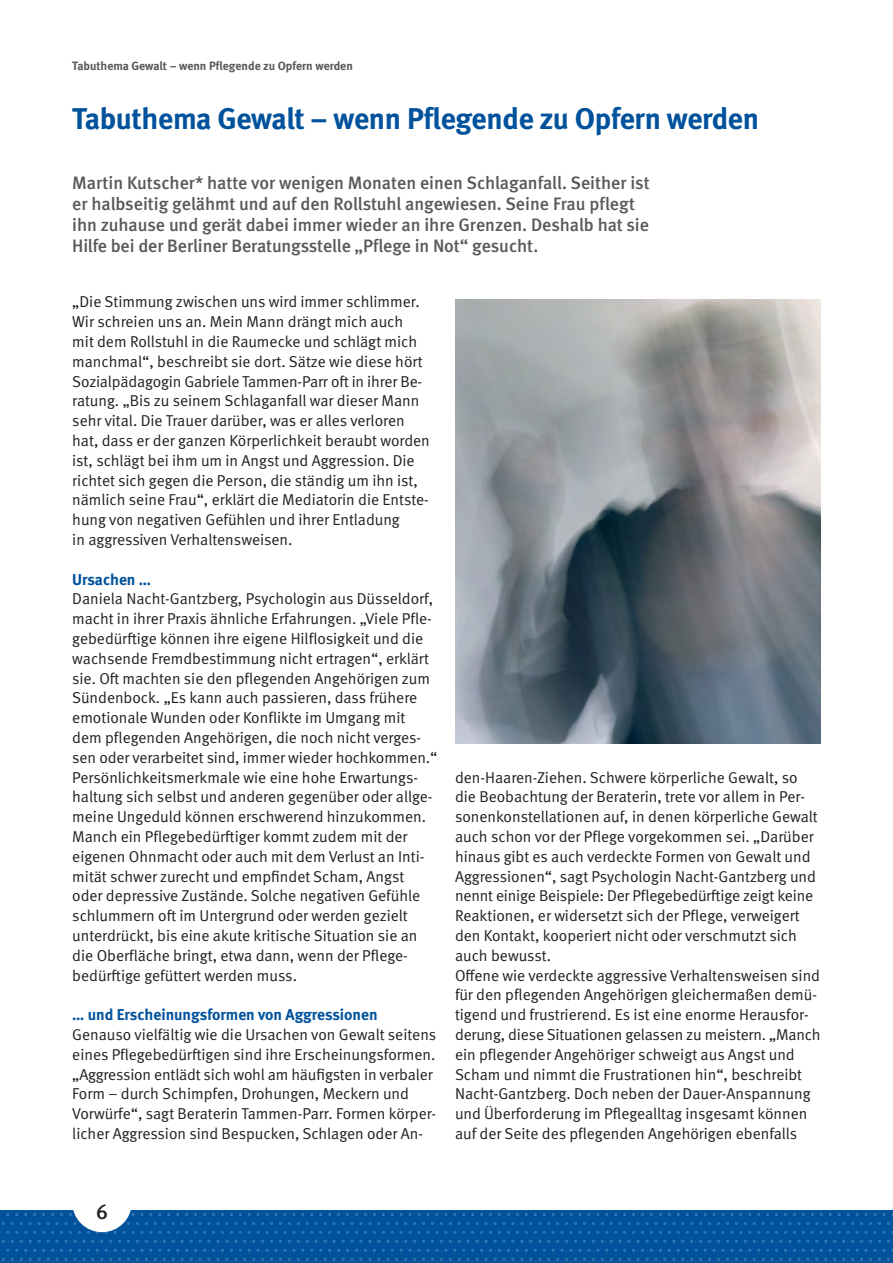
<style>
.page{position:relative;width:893px;height:1263px;background:#fff}
.page>*{position:absolute;margin:0;border:0;box-sizing:border-box;transform-origin:0 0}
.t1{font:700 30px "DGUV Meta";letter-spacing:-.01em;color:#00529c}
.t2{font:500 21px "DGUV Meta";color:#231f20}
.t3{font:500 18px/21px "DGUV Meta";letter-spacing:-.005em;color:#58595b}
.t4{font:15.75px/19.8px "DGUV Meta";color:#231f20}
.t5{font:700 15.75px "DGUV Meta";color:#00529c}
.t6{font:700 12px "DGUV Meta";color:#58595b}
</style>
<div class="page">
<div style="left:0;top:1210px;width:893px;height:53px;background:#00529c"></div>
<svg style="left:190px;top:1222px;width:38px;height:3px"></svg>
<svg style="left:333px;top:1222px;width:38px;height:3px"></svg>
<svg style="left:476px;top:1222px;width:38px;height:3px"></svg>
<svg style="left:619px;top:1222px;width:38px;height:3px"></svg>
<svg style="left:762px;top:1222px;width:38px;height:3px"></svg>
<svg style="left:190px;top:1240px;width:38px;height:3px"></svg>
<svg style="left:333px;top:1240px;width:38px;height:3px"></svg>
<svg style="left:476px;top:1240px;width:38px;height:3px"></svg>
<svg style="left:619px;top:1240px;width:38px;height:3px"></svg>
<svg style="left:762px;top:1240px;width:38px;height:3px"></svg>
<svg style="left:129px;top:1213px;width:23px;height:3px"></svg>
<svg style="left:257px;top:1213px;width:38px;height:3px"></svg>
<svg style="left:400px;top:1213px;width:47px;height:3px"></svg>
<svg style="left:552px;top:1213px;width:38px;height:3px"></svg>
<svg style="left:695px;top:1213px;width:38px;height:3px"></svg>
<svg style="left:838px;top:1213px;width:38px;height:3px"></svg>
<svg style="left:114px;top:1231px;width:38px;height:3px"></svg>
<svg style="left:257px;top:1231px;width:38px;height:3px"></svg>
<svg style="left:400px;top:1231px;width:47px;height:3px"></svg>
<svg style="left:552px;top:1231px;width:38px;height:3px"></svg>
<svg style="left:695px;top:1231px;width:38px;height:3px"></svg>
<svg style="left:838px;top:1231px;width:38px;height:3px"></svg>
<svg style="left:172px;top:1249px;width:173px;height:12px"></svg>
<svg style="left:346px;top:1249px;width:186px;height:12px"></svg>
<svg style="left:534px;top:1249px;width:173px;height:12px"></svg>
<svg style="left:708px;top:1249px;width:182px;height:12px"></svg>
<svg style="left:47px;top:1222px;width:35px;height:3px"></svg>
<svg style="left:47px;top:1240px;width:38px;height:3px"></svg>
<svg style="left:0;top:1249px;width:170px;height:12px"></svg>
<div style="left:72px;top:1172px;width:60px;height:60px;background:#fff;border-radius:50%"></div>
<img style="left:455px;top:299px;width:366px;height:444px">
<p class="t6" style="left:72px;top:58px;width:282px">Tabuthema Gewalt – wenn Pflegende zu Opfern werden</p>
<h1 class="t1" style="left:72px;top:101px;width:688px">Tabuthema Gewalt – wenn Pflegende zu Opfern werden</h1>
<p class="t3" style="left:72px;top:172px;width:579px">Martin Kutscher* hatte vor wenigen Monaten einen Schlaganfall. Seither ist er halbseitig gelähmt und auf den Rollstuhl angewiesen. Seine Frau pflegt ihn zuhause und gerät dabei immer wieder an ihre Grenzen. Deshalb hat sie Hilfe bei der Berliner Beratungsstelle „Pflege in Not“ gesucht.</p>
<p class="t4" style="left:72px;top:292px;width:359px">„Die Stimmung zwischen uns wird immer schlimmer.<br>Wir schreien uns an. Mein Mann drängt mich auch<br>mit dem Rollstuhl in die Raumecke und schlägt mich manchmal“, beschreibt sie dort. Sätze wie diese hört Sozialpädagogin Gabriele Tammen-Parr oft in ihrer Be&shy;ratung. „Bis zu seinem Schlaganfall war dieser Mann sehr vital. Die Trauer darüber, was er alles verloren hat, dass er der ganzen Körperlichkeit beraubt worden ist, schlägt bei ihm um in Angst und Aggression. Die richtet sich gegen die Person, die ständig um ihn ist, nämlich seine Frau“, erklärt die Mediatorin die Entste&shy;hung von negativen Gefühlen und ihrer Entladung<br>in aggressiven Verhaltensweisen.</p>
<p class="t5" style="left:72px;top:570px;width:80px">Ursachen …</p>
<p class="t4" style="left:72px;top:589px;width:367px">Daniela Nacht-Gantzberg, Psychologin aus Düsseldorf, macht in ihrer Praxis ähnliche Erfahrungen. „Viele Pfle&shy;gebedürftige können ihre eigene Hilflosigkeit und die wachsende Fremdbestimmung nicht ertragen“, erklärt sie. Oft machten sie den pflegenden Angehörigen zum Sündenbock. „Es kann auch passieren, dass frühere emotionale Wunden oder Konflikte im Umgang mit dem pflegenden Angehörigen, die noch nicht verges&shy;sen oder verarbeitet sind, immer wieder hochkommen.“ Persönlichkeitsmerkmale wie eine hohe Erwartungs&shy;haltung sich selbst und anderen gegenüber oder allge&shy;meine Ungeduld können erschwerend hinzukommen.<br>Manch ein Pflegebedürftiger kommt zudem mit der eigenen Ohnmacht oder auch mit dem Verlust an Inti&shy;mität schwer zurecht und empfindet Scham, Angst oder depressive Zustände. Solche negativen Gefühle schlummern oft im Untergrund oder werden gezielt unterdrückt, bis eine akute kritische Situation sie an die Oberfläche bringt, etwa dann, wenn der Pflege&shy;bedürf-tige gefüttert werden muss.</p>
<p class="t5" style="left:72px;top:1005px;width:307px">… und Erscheinungsformen von Aggressionen</p>
<p class="t4" style="left:72px;top:1025px;width:366px">Genauso vielfältig wie die Ursachen von Gewalt seitens eines Pflegebedürftigen sind ihre Erscheinungsformen. „Aggression entlädt sich wohl am häufigsten in verbaler Form – durch Schimpfen, Drohungen, Meckern und Vorwürfe“, sagt Beraterin Tammen-Parr. Formen körper&shy;licher Aggression sind Bespucken, Schlagen oder An-</p>
<p class="t4" style="left:455px;top:768px;width:367px">den-Haaren-Ziehen. Schwere körperliche Gewalt, so die Beobachtung der Beraterin, trete vor allem in Per&shy;sonenkonstellationen auf, in denen körperliche Gewalt auch schon vor der Pflege vorgekommen sei. „Darüber hinaus gibt es auch verdeckte Formen von Gewalt und Aggressionen“, sagt Psychologin Nacht-Gantzberg und nennt einige Beispiele: Der Pflegebedürftige zeigt keine Reaktionen, er widersetzt sich der Pflege, verweigert den Kontakt, kooperiert nicht oder verschmutzt sich auch bewusst.<br>Offene wie verdeckte aggressive Verhaltensweisen sind für den pflegenden Angehörigen gleichermaßen demü&shy;tigend und frustrierend. Es ist eine enorme Herausfor&shy;derung, diese Situationen gelassen zu meistern. „Manch ein pflegender Angehöriger schweigt aus Angst und Scham und nimmt die Frustrationen hin“, beschreibt Nacht-Gantzberg. Doch neben der Dauer-Anspannung und Überforderung im Pflegealltag insgesamt können auf der Seite des pflegenden Angehörigen ebenfalls</p>
<h2 class="t2" style="left:96px;top:1200px;width:13px">6</h2>
</div>
